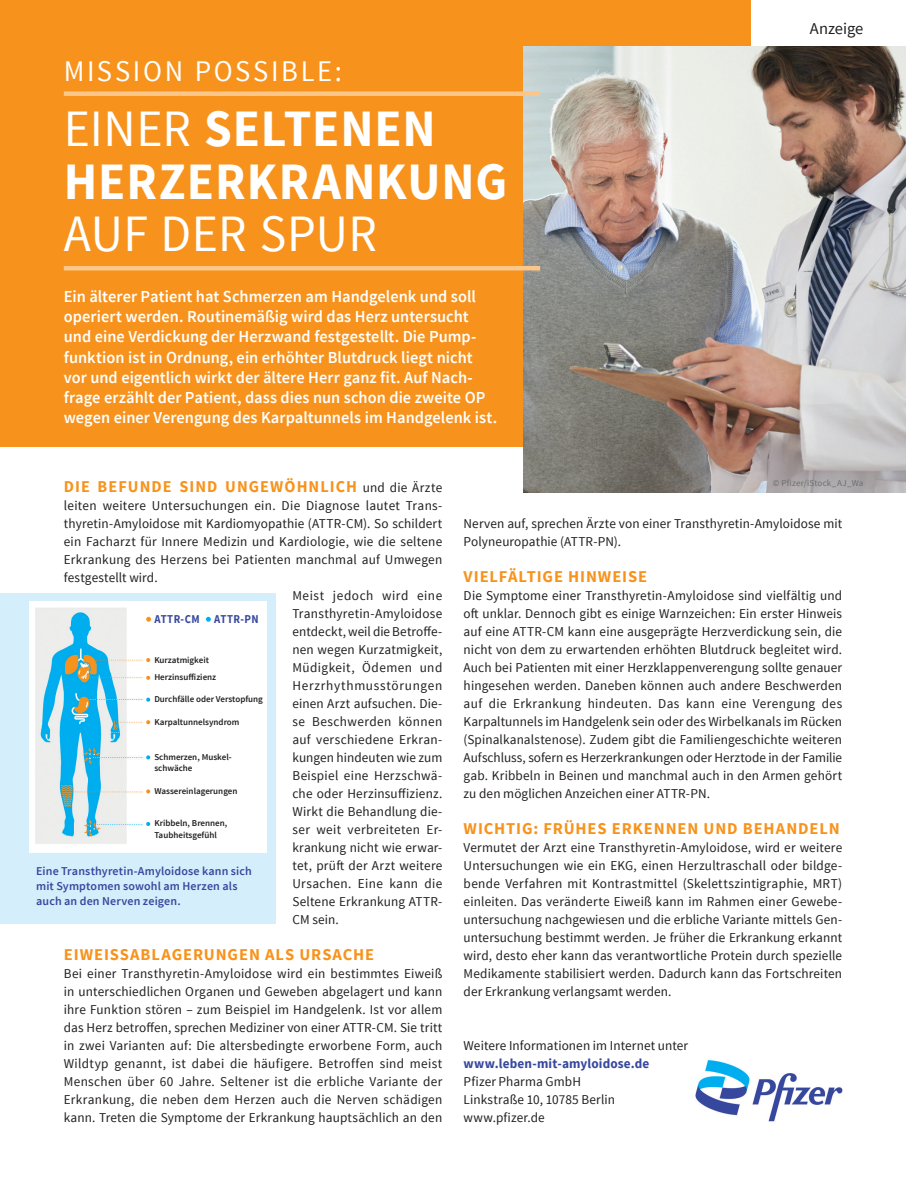
<style>
.page{position:relative;width:906px;height:1178px;background:#fff}
.page>*{position:absolute;margin:0;border:0;box-sizing:border-box;transform-origin:0 0}
.t1{font:700 52.5px/52.5px "Source Sans Pro";letter-spacing:.015em;color:#fff;scale:.95 1}
.t2{font:30px "Source Sans Pro";letter-spacing:.095em;color:#fff;scale:.95 1}
.Copy-4_K{font:600 16.8px/20.2px "Source Sans Pro";color:#fff}
.Subline-4_K{font:700 16.5px "Source Sans Pro";letter-spacing:.055em;color:#f7931d}
.Copy-4_K-2{font:700 16.5px "Source Sans Pro";letter-spacing:.065em;color:#f7931d}
.t3{font:16.5px "Source Sans Pro";letter-spacing:-.005em;color:#231f20}
.Copy-4_K-3{font:13.5px/18px "Source Sans Pro";letter-spacing:.01em;color:#231f20;text-align:justify}
.t4{font:600 12px/14.9px "Source Sans Pro";letter-spacing:.01em;color:#37489e}
.Illu-Text-3_K{font:700 12px "Source Sans Pro";letter-spacing:.05em;color:#37489e;scale:.9 1}
.Illu-Text-3_K-2{font:600 9px/11.1px "Source Sans Pro";color:#231f20}
.t5{font:9px "Source Sans Pro";letter-spacing:.015em;color:#6c6d70}
.s1{font-weight:400}
.s2{font-weight:400;font-size:13.5px;color:#231f20}
.s3{font-weight:700;color:#37489e}
</style>
<div class="page">
<div style="left:0;top:0;width:750px;height:446px;background:#f7931d"></div>
<img style="left:695px;top:1059px;width:148px;height:63px">
<div style="left:0;top:593px;width:275px;height:331px;background:#d4effb"></div>
<img style="left:29px;top:602px;width:238px;height:251px">
<div style="left:145px;top:608px;width:119px;height:233px;background:#fff"></div>
<div style="left:146px;top:655px;width:119px;height:12px;background:#fff"></div>
<svg style="left:146px;top:658px;width:4px;height:4px"></svg>
<div style="left:146px;top:614px;width:119px;height:16px;background:#fff"></div>
<svg style="left:146px;top:617px;width:5px;height:5px"></svg>
<svg style="left:206px;top:617px;width:5px;height:5px"></svg>
<div style="left:146px;top:673px;width:119px;height:12px;background:#fff"></div>
<svg style="left:146px;top:676px;width:4px;height:4px"></svg>
<div style="left:146px;top:695px;width:119px;height:12px;background:#fff"></div>
<svg style="left:146px;top:698px;width:4px;height:4px"></svg>
<div style="left:146px;top:717px;width:119px;height:13px;background:#fff"></div>
<svg style="left:146px;top:720px;width:4px;height:4px"></svg>
<div style="left:146px;top:753px;width:119px;height:22px;background:#fff"></div>
<svg style="left:146px;top:755px;width:4px;height:4px"></svg>
<div style="left:146px;top:787px;width:119px;height:12px;background:#fff"></div>
<svg style="left:146px;top:789px;width:4px;height:4px"></svg>
<div style="left:146px;top:819px;width:116px;height:24px;background:#fff"></div>
<svg style="left:146px;top:822px;width:4px;height:4px"></svg>
<img style="left:523px;top:47px;width:383px;height:445px">
<div style="left:64px;top:91px;width:476px;height:5px;background:#fdc689"></div>
<hr style="left:64px;top:266px;width:476px;height:4px;background:#fdc689">
<p class="t2" style="left:64px;top:52px;width:294px">MISSION POSSIBLE:</p>
<p class="t1" style="left:64px;top:104px;width:468px"><span class="s1">EINER</span> SELTENEN<br>HERZERKRANKUNG<br><span class="s1">AUF DER SPUR</span></p>
<p class="Copy-4_K" style="left:64px;top:286px;width:435px">Ein älterer Patient hat Schmerzen am Handgelenk und soll operiert werden. Routinemäßig wird das Herz untersucht und eine Verdickung der Herzwand festgestellt. Die Pump&shy;funktion ist in Ordnung, ein erhöhter Blutdruck liegt nicht vor und eigentlich wirkt der ältere Herr ganz fit. Auf Nach&shy;frage erzählt der Patient, dass dies nun schon die zweite OP wegen einer Verengung des Karpaltunnels im Handgelenk ist.</p>
<p class="t3" style="left:810px;top:18px;width:55px">Anzeige</p>
<p class="Copy-4_K-2" style="left:64px;top:476px;width:380px">DIE BEFUNDE SIND UNGEWÖHNLICH <span class="s2">und die Ärzte</span></p>
<p class="Copy-4_K-3" style="left:64px;top:497px;width:380px">leiten weitere Untersuchungen ein. Die Diagnose lautet Trans&shy;thyretin-Amyloidose mit Kardiomyopathie (ATTR-CM). So schildert ein Facharzt für Innere Medizin und Kardiologie, wie die seltene Erkrankung des Herzens bei Patienten manchmal auf Umwegen festgestellt wird.</p>
<p class="Copy-4_K-3" style="left:292px;top:587px;width:151px">Meist jedoch wird eine Transthyretin-Amyloidose entdeckt, weil die Betroffe&shy;nen wegen Kurzatmigkeit, Müdigkeit, Ödemen und Herzrhythmusstörungen einen Arzt aufsuchen. Die&shy;se Beschwerden können auf verschiedene Erkran&shy;kungen hindeuten wie zum Beispiel eine Herzschwä&shy;che oder Herzinsuffizienz.<br>Wirkt die Behandlung die&shy;ser weit verbreiteten Er&shy;krankung nicht wie erwar&shy;tet, prüft der Arzt weitere Ursachen. Eine kann die Seltene Erkrankung ATTR-CM sein.</p>
<p class="Subline-4_K" style="left:64px;top:944px;width:312px">EIWEISSABLAGERUNGEN ALS URSACHE</p>
<p class="Copy-4_K-3" style="left:64px;top:965px;width:380px">Bei einer Transthyretin-Amyloidose wird ein bestimmtes Eiweiß in unterschiedlichen Organen und Geweben abgelagert und kann ihre Funktion stören – zum Beispiel im Handgelenk. Ist vor allem das Herz betroffen, sprechen Mediziner von einer ATTR-CM. Sie tritt in zwei Varianten auf: Die altersbedingte erworbene Form, auch Wildtyp genannt, ist dabei die häufigere. Betroffen sind meist Menschen über 60 Jahre. Seltener ist die erbliche Variante der Erkrankung, die neben dem Herzen auch die Nerven schädigen kann. Treten die Symptome der Erkrankung hauptsächlich an den</p>
<p class="Illu-Text-3_K" style="left:154px;top:611px;width:117px">ATTR-CM ATTR-PN</p>
<p class="Illu-Text-3_K-2" style="left:154px;top:654px;width:56px">Kurzatmigkeit</p>
<p class="Illu-Text-3_K-2" style="left:154px;top:672px;width:63px">Herzinsuffizienz</p>
<p class="Illu-Text-3_K-2" style="left:154px;top:694px;width:110px">Durchfälle oder Verstopfung</p>
<p class="Illu-Text-3_K-2" style="left:154px;top:716px;width:87px">Karpaltunnelsyndrom</p>
<p class="Illu-Text-3_K-2" style="left:154px;top:751px;width:79px">Schmerzen, Muskel&shy;schwäche</p>
<p class="Illu-Text-3_K-2" style="left:154px;top:786px;width:85px">Wassereinlagerungen</p>
<p class="Illu-Text-3_K-2" style="left:154px;top:818px;width:74px">Kribbeln, Brennen,<br>Taubheitsgefühl</p>
<p class="t4" style="left:36px;top:864px;width:217px">Eine Transthyretin-Amyloidose kann sich mit Symptomen sowohl am Herzen als auch an den Nerven zeigen.</p>
<p class="t5" style="left:773px;top:478px;width:92px">© Pfizer/iStock_AJ_Wa</p>
<p class="Copy-4_K-3" style="left:463px;top:515px;width:380px">Nerven auf, sprechen Ärzte von einer Transthyretin-Amyloidose mit<br>Polyneuropathie (ATTR-PN).</p>
<p class="Subline-4_K" style="left:463px;top:566px;width:185px">VIELFÄLTIGE HINWEISE</p>
<p class="Copy-4_K-3" style="left:463px;top:587px;width:380px">Die Symptome einer Transthyretin-Amyloidose sind vielfältig und oft unklar. Dennoch gibt es einige Warnzeichen: Ein erster Hinweis auf eine ATTR-CM kann eine ausgeprägte Herzverdickung sein, die nicht von dem zu erwartenden erhöhten Blutdruck begleitet wird.<br>Auch bei Patienten mit einer Herzklappenverengung sollte genauer hingesehen werden. Daneben können auch andere Beschwerden auf die Erkrankung hindeuten. Das kann eine Verengung des Karpaltunnels im Handgelenk sein oder des Wirbelkanals im Rücken (Spinalkanalstenose). Zudem gibt die Familiengeschichte weiteren Aufschluss, sofern es Herzerkrankungen oder Herztode in der Familie gab. Kribbeln in Beinen und manchmal auch in den Armen gehört zu den möglichen Anzeichen einer ATTR-PN.</p>
<p class="Subline-4_K" style="left:463px;top:818px;width:377px">WICHTIG: FRÜHES ERKENNEN UND BEHANDELN</p>
<p class="Copy-4_K-3" style="left:463px;top:839px;width:380px">Vermutet der Arzt eine Transthyretin-Amyloidose, wird er weitere Untersuchungen wie ein EKG, einen Herzultraschall oder bildge&shy;bende Verfahren mit Kontrastmittel (Skelettszintigraphie, MRT) einleiten. Das veränderte Eiweiß kann im Rahmen einer Gewebe&shy;untersuchung nachgewiesen und die erbliche Variante mittels Gen&shy;untersuchung bestimmt werden. Je früher die Erkrankung erkannt wird, desto eher kann das verantwortliche Protein durch spezielle Medikamente stabilisiert werden. Dadurch kann das Fortschreiten der Erkrankung verlangsamt werden.</p>
<p class="Copy-4_K-3" style="left:463px;top:1037px;width:226px">Weitere Informationen im Internet unter <span class="s3">www.leben-mit-amyloidose.de</span></p>
<p class="Copy-4_K-3" style="left:463px;top:1073px;width:153px;text-align:left">Pfizer Pharma GmbH<br>Linkstraße 10, 10785 Berlin www.pfizer.de</p>
</div>
